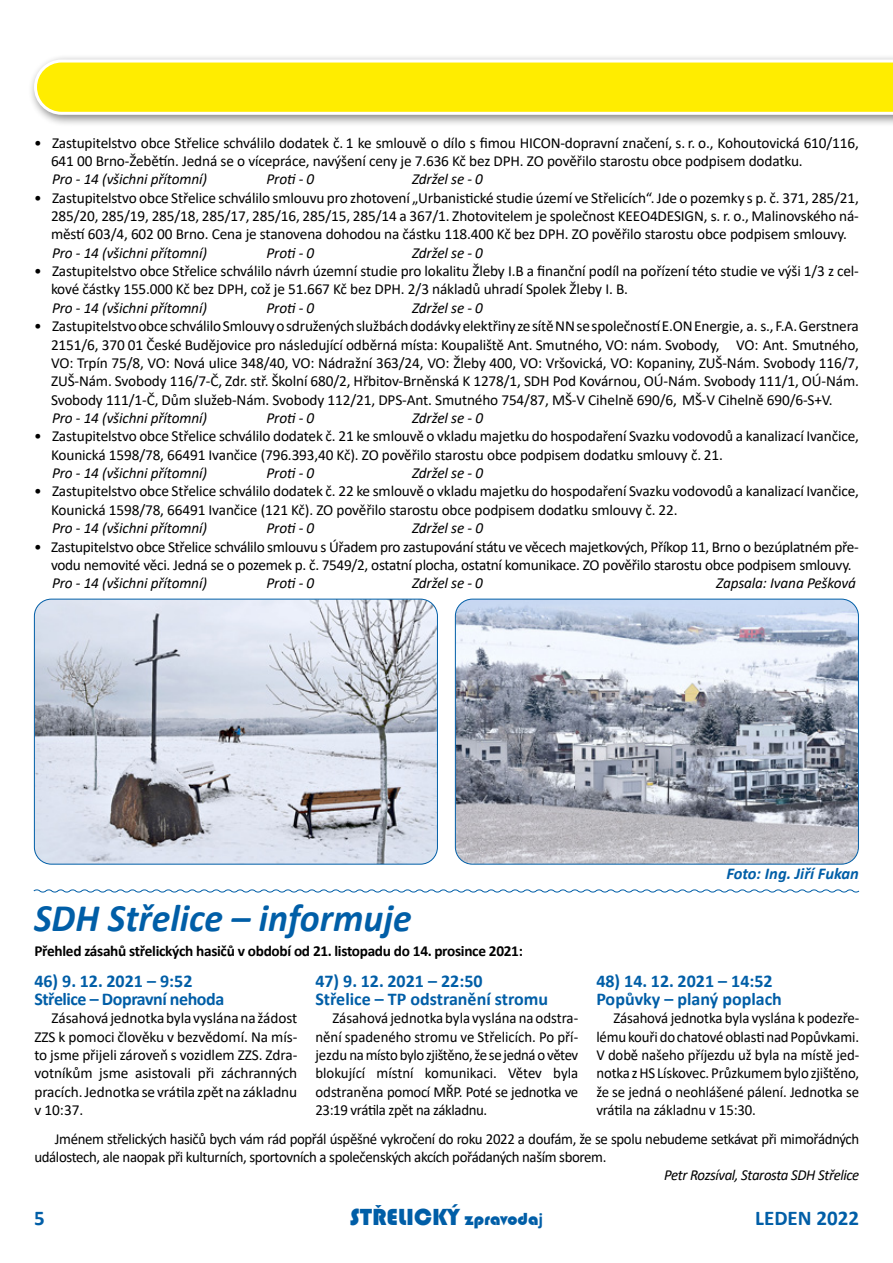
<style>
.page{position:relative;width:893px;height:1263px;background:#fff}
.page>*{position:absolute;margin:0;border:0;box-sizing:border-box;transform-origin:0 0}
.t1{font:italic 700 39px "Calibri";color:#005ea7}
.t2{font:24px "Bauhaus 93";color:#005ea7}
.t3{font:700 21px "Calibri";color:#005ea7}
.t4{font:700 18px/18.3px "Calibri";color:#005ea7}
.t5{font:700 18px/18.3px "Calibri";letter-spacing:-.025em;color:#005ea7}
.t6{font:italic 700 16.5px "Calibri";color:#005ea7}
.t7{font:15.3px/18.3px "Calibri";letter-spacing:-.01em;color:#000}
.t8{font:italic 15.3px "Calibri";letter-spacing:-.01em;color:#000}
.t9{font:700 15.3px "Calibri";letter-spacing:-.02em;color:#000}
.s1{font-size:18px}
.s2{font-family:"Calibri";font-weight:700;font-size:18px}
</style>
<div class="page">
<svg style="left:33px;top:889px;width:827px;height:4px"></svg>
<div style="left:28px;top:53px;width:865px;height:74px;background:#000;opacity:.5"></div>
<svg style="left:34px;top:60px;width:859px;height:55px;background:#feee1c"></svg>
<img style="left:34px;top:599px;width:403px;height:265px">
<div style="left:34px;top:599px;width:404px;height:265px;border:1px solid #005ea7;border-radius:17px"></div>
<img style="left:455px;top:599px;width:403px;height:265px">
<div style="left:455px;top:599px;width:404px;height:265px;border:1px solid #005ea7;border-radius:17px"></div>
<p class="t7" style="left:51px;top:133px;width:809px;text-indent:-17px">• Zastupitelstvo obce Střelice schválilo dodatek č. 1 ke smlouvě o dílo s fimou HICON-‑dopravní značení, s. r. o., Kohoutovická 610/116,<br>641 00 Brno-‑Žebětín. Jedná se o vícepráce, navýšení ceny je 7.636 Kč bez DPH. ZO pověřilo starostu obce podpisem dodatku.</p>
<p class="t8" style="left:52px;top:169px;width:157px">Pro - 14 (všichni přítomní)</p>
<p class="t8" style="left:267px;top:169px;width:49px">Proti - 0</p>
<p class="t8" style="left:412px;top:169px;width:73px">Zdržel se - 0</p>
<p class="t7" style="left:51px;top:188px;width:809px;text-align:justify;text-indent:-17px">• Zastupitelstvo obce Střelice schválilo smlouvu pro zhotovení „Urbanistické studie území ve Střelicích“. Jde o pozemky s p. č. 371, 285/21, 285/20, 285/19, 285/18, 285/17, 285/16, 285/15, 285/14 a 367/1. Zhotovitelem je společnost KEEO4DESIGN, s. r. o., Malinovského ná&shy;městí 603/4, 602 00 Brno. Cena je stanovena dohodou na částku 118.400 Kč bez DPH. ZO pověřilo starostu obce podpisem smlouvy.</p>
<p class="t8" style="left:52px;top:242px;width:157px">Pro - 14 (všichni přítomní)</p>
<p class="t8" style="left:267px;top:242px;width:49px">Proti - 0</p>
<p class="t8" style="left:412px;top:242px;width:73px">Zdržel se - 0</p>
<p class="t7" style="left:51px;top:261px;width:809px;text-indent:-17px">• Zastupitelstvo obce Střelice schválilo návrh územní studie pro lokalitu Žleby I.B a finanční podíl na pořízení této studie ve výši 1/3 z cel&shy;kové částky 155.000 Kč bez DPH, což je 51.667 Kč bez DPH. 2/3 nákladů uhradí Spolek Žleby I. B.</p>
<p class="t8" style="left:52px;top:297px;width:157px">Pro - 14 (všichni přítomní)</p>
<p class="t8" style="left:267px;top:297px;width:49px">Proti - 0</p>
<p class="t8" style="left:412px;top:297px;width:73px">Zdržel se - 0</p>
<p class="t7" style="left:51px;top:317px;width:809px;text-align:justify;text-indent:-17px">• Zastupitelstvo obce schválilo Smlouvy osdružených službách dodávky elektřiny ze sítě NN se společností E.ON Energie, a. s., F.A. Gerstnera 2151/6, 370 01 České Budějovice pro následující odběrná místa: Koupaliště Ant. Smutného, VO: nám. Svobody, VO: Ant. Smutného, VO: Trpín 75/8, VO: Nová ulice 348/40, VO: Nádražní 363/24, VO: Žleby 400, VO: Vršovická, VO: Kopaniny, ZUŠ-‑ Nám. Svobody 116/7, ZUŠ-‑Nám. Svobody 116/7-Č, Zdr. stř. Školní 680/2, Hřbitov-‑Brněnská K 1278/1, SDH Pod Kovárnou, OÚ-‑Nám. Svobody 111/1, OÚ-‑Nám.<br>Svobody 111/1-Č, Dům služeb-‑Nám. Svobody 112/21, DPS-‑Ant. Smutného 754/87, MŠ-‑V Cihelně 690/6, MŠ-‑V Cihelně 690/6-S+V.</p>
<p class="t8" style="left:52px;top:407px;width:157px">Pro - 14 (všichni přítomní)</p>
<p class="t8" style="left:267px;top:407px;width:49px">Proti - 0</p>
<p class="t8" style="left:412px;top:407px;width:73px">Zdržel se - 0</p>
<p class="t7" style="left:51px;top:427px;width:809px;text-indent:-17px">• Zastupitelstvo obce Střelice schválilo dodatek č. 21 ke smlouvě o vkladu majetku do hospodaření Svazku vodovodů a kanalizací Ivančice,<br>Kounická 1598/78, 66491 Ivančice (796.393,40 Kč). ZO pověřilo starostu obce podpisem dodatku smlouvy č. 21.</p>
<p class="t8" style="left:52px;top:462px;width:157px">Pro - 14 (všichni přítomní)</p>
<p class="t8" style="left:267px;top:462px;width:49px">Proti - 0</p>
<p class="t8" style="left:412px;top:462px;width:73px">Zdržel se - 0</p>
<p class="t7" style="left:51px;top:482px;width:809px;text-indent:-17px">• Zastupitelstvo obce Střelice schválilo dodatek č. 22 ke smlouvě o vkladu majetku do hospodaření Svazku vodovodů a kanalizací Ivančice,<br>Kounická 1598/78, 66491 Ivančice (121 Kč). ZO pověřilo starostu obce podpisem dodatku smlouvy č. 22.</p>
<p class="t8" style="left:52px;top:517px;width:157px">Pro - 14 (všichni přítomní)</p>
<p class="t8" style="left:267px;top:517px;width:49px">Proti - 0</p>
<p class="t8" style="left:412px;top:517px;width:73px">Zdržel se - 0</p>
<p class="t7" style="left:51px;top:537px;width:809px;text-indent:-17px">• Zastupitelstvo obce Střelice schválilo smlouvu s Úřadem pro zastupování státu ve věcech majetkových, Příkop 11, Brno o bezúplatném pře&shy;vodu nemovité věci. Jedná se o pozemek p. č. 7549/2, ostatní plocha, ostatní komunikace. ZO pověřilo starostu obce podpisem smlouvy.</p>
<p class="t8" style="left:52px;top:572px;width:157px">Pro - 14 (všichni přítomní)</p>
<p class="t8" style="left:267px;top:572px;width:49px">Proti - 0</p>
<p class="t8" style="left:412px;top:572px;width:73px">Zdržel se - 0</p>
<p class="t8" style="left:716px;top:572px;width:141px">Zapsala: Ivana Pešková</p>
<h1 class="t1" style="left:34px;top:891px;width:379px">SDH Střelice – informuje</h1>
<p class="t9" style="left:34px;top:940px;width:490px">Přehled zásahů střelických hasičů v období od 21. listopadu do 14. prosince 2021:</p>
<p class="t5" style="left:34px;top:971px;width:191px">46) 9. 12. 2021 – 9:52<br>Střelice – Dopravní nehoda</p>
<p class="t7" style="left:34px;top:1009px;width:264px;text-align:justify;text-indent:17px">Zásahová jednotka byla vyslána na žádost ZZS k pomoci člověku v bezvědomí. Na mís&shy;to jsme přijeli zároveň s vozidlem ZZS. Zdra&shy;votníkům jsme asistovali při záchranných pracích. Jednotka se vrátila zpět na základnu v 10:37.</p>
<p class="t4" style="left:315px;top:971px;width:234px">47) 9. 12. 2021 – 22:50<br>Střelice – TP odstranění stromu</p>
<p class="t7" style="left:315px;top:1009px;width:264px;text-align:justify;text-indent:17px">Zásahová jednotka byla vyslána na odstra&shy;nění spadeného stromu ve Střelicích. Po pří&shy;jezdu na místo bylo zjištěno, že se jedná ovětev blokující místní komunikaci. Větev byla odstraněna pomocí MŘP. Poté se jednotka ve 23:19 vrátila zpět na základnu.</p>
<p class="t6" style="left:726px;top:862px;width:134px">Foto: Ing. Jiří Fukan</p>
<p class="t4" style="left:596px;top:971px;width:187px">48) 14. 12. 2021 – 14:52<br>Popůvky – planý poplach</p>
<p class="t7" style="left:596px;top:1009px;width:264px;text-align:justify;text-indent:17px">Zásahová jednotka byla vyslána k podezře&shy;lému kouři do chatové oblasti nad Popůvkami.<br>V době našeho příjezdu už byla na místě jed&shy;notka zHS Lískovec. Průzkumem bylo zjištěno, že se jedná o neohlášené pálení. Jednotka se vrátila na základnu v 15:30.</p>
<p class="t7" style="left:34px;top:1129px;width:826px;text-indent:20px">Jménem střelických hasičů bych vám rád popřál úspěšné vykročení do roku 2022 a doufám, že se spolu nebudeme setkávat při mimořádných událostech, ale naopak při kulturních, sportovních a společenských akcích pořádaných naším sborem.</p>
<p class="t8" style="left:664px;top:1165px;width:196px">Petr Rozsíval, Starosta SDH Střelice</p>
<h3 class="t3" style="left:34px;top:1203px;width:12px">5</h3>
<h2 class="t2" style="left:350px;top:1203px;width:195px">STRˇ ELICKÝ <span class="s1">zpravoda</span><span class="s2">j</span></h2>
<h3 class="t3" style="left:755px;top:1203px;width:105px">LEDEN 2022</h3>
</div>
